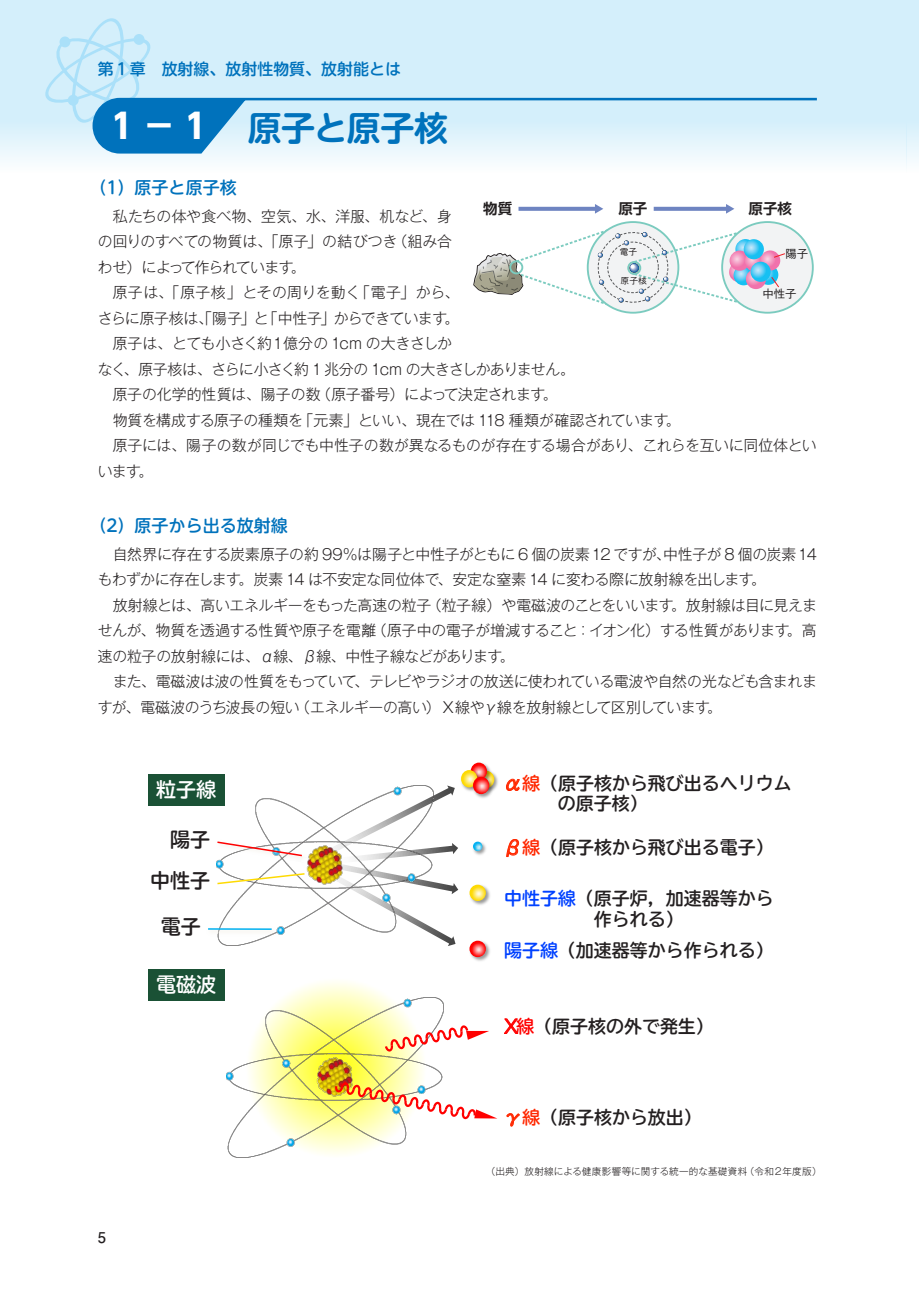
<style>
.page{position:relative;width:919px;height:1289px;background:#fff}
.page>*{position:absolute;margin:0;border:0;box-sizing:border-box;transform-origin:0 0}
.t1{font:700 34.05px "UD Shin M Go Pro De";letter-spacing:-.02em;color:#0072bc}
.t2{font:700 19.95px "TBUDR Go Std";color:#231f20}
.t3{font:700 19.95px "TBUDR Go Std";color:#fff}
.t4{font:700 18px/20.7px "TBUDR Go Std";color:#231f20}
.t5{font:500 16.95px "UD Shin M Go Pro";color:#0072bc}
.t6{font:500 15.9px "UD Shin M Go Pro";color:#0072bc}
.t7{font:300 14.85px/25.5px "Gothic MB101 Pro";letter-spacing:-.025em;color:#231f20;text-align:justify}
.t8{font:300 14.85px "Gothic MB101 Pro";letter-spacing:-.045em;color:#231f20}
.t9{font:300 14.85px "Gothic MB101 Pro";letter-spacing:-.005em;color:#231f20}
.t10{font:300 14.85px "Gothic MB101 Pro";letter-spacing:.015em;color:#231f20}
.t11{font:700 14.85px "Futo Go B101 Pro";color:#231f20}
.t12{font:500 11.4px "Gothic BBB Pro";color:#231f20}
.t13{font:300 9.6px "Gothic MB101 Pro";letter-spacing:.015em;color:#231f20}
.t14{font:500 8.7px "Gothic BBB Pro";color:#231f20}
.s1{font-family:"UD Shin Go Pro";color:#fff}
.s2{font-family:"TBUD Go Std";font-weight:400;color:#ff2800}
.s3{color:#ff2800}
.s4{color:#0041ff}
.s5{font-family:"TBUD Go Std";font-weight:400;color:#f00}
.s6{color:#f00}
</style>
<div class="page">
<svg style="left:906px;top:0;width:12px;height:167px;background:#d9f0fb"></svg>
<svg style="left:0;top:0;width:906px;height:161px;background:#d9f1fb"></svg>
<svg style="left:38px;top:17px;width:781px;height:138px;background:#c4e5f5"></svg>
<div style="left:722px;top:222px;width:90px;height:91px;background:#f2f3f4;border-radius:50%"></div>
<div style="left:721px;top:221px;width:92px;height:92px;border:2px solid #7bcbbf;border-radius:50%"></div>
<svg style="left:758px;top:265px;width:20px;height:20px"></svg>
<svg style="left:770px;top:276px;width:9px;height:12px"></svg>
<svg style="left:745px;top:269px;width:21px;height:20px"></svg>
<svg style="left:744px;top:251px;width:20px;height:20px"></svg>
<svg style="left:760px;top:250px;width:20px;height:20px"></svg>
<svg style="left:743px;top:239px;width:20px;height:20px"></svg>
<svg style="left:750px;top:262px;width:20px;height:20px"></svg>
<svg style="left:653px;top:204px;width:81px;height:10px"></svg>
<svg style="left:518px;top:204px;width:85px;height:10px"></svg>
<svg style="left:772px;top:252px;width:13px;height:6px"></svg>
<svg style="left:473px;top:226px;width:282px;height:82px"></svg>
<svg style="left:245px;top:976px;width:181px;height:181px"></svg>
<img style="left:226px;top:997px;width:217px;height:160px">
<div style="left:148px;top:774px;width:76px;height:31px;background:#1a5135"></div>
<div style="left:148px;top:969px;width:76px;height:31px;background:#1a5135"></div>
<img style="left:473px;top:841px;width:13px;height:14px">
<svg style="left:473px;top:841px;width:9px;height:10px"></svg>
<img style="left:493px;top:773px;width:5px;height:16px">
<img style="left:483px;top:763px;width:10px;height:11px">
<svg style="left:470px;top:762px;width:17px;height:18px"></svg>
<img style="left:461px;top:768px;width:22px;height:23px">
<svg style="left:461px;top:770px;width:16px;height:17px"></svg>
<img style="left:471px;top:774px;width:24px;height:24px">
<svg style="left:473px;top:776px;width:16px;height:18px"></svg>
<img style="left:469px;top:941px;width:21px;height:20px">
<svg style="left:469px;top:940px;width:17px;height:17px"></svg>
<svg style="left:216px;top:785px;width:242px;height:161px"></svg>
<img style="left:334px;top:1082px;width:163px;height:37px">
<img style="left:208px;top:925px;width:71px;height:12px">
<hr style="left:208px;top:928px;width:64px;height:1px;background:#00b0f0">
<img style="left:469px;top:885px;width:21px;height:20px">
<svg style="left:469px;top:884px;width:17px;height:17px"></svg>
<svg style="left:506px;top:778px;width:14px;height:13px"></svg>
<svg style="left:506px;top:839px;width:13px;height:18px"></svg>
<svg style="left:504px;top:1018px;width:14px;height:15px"></svg>
<svg style="left:506px;top:1113px;width:14px;height:13px"></svg>
<svg style="left:383px;top:1023px;width:106px;height:30px"></svg>
<p class="t6" style="left:98px;top:56px;width:304px">第１章　放射線、放射性物質、放射能とは</p>
<h1 class="t1" style="left:111px;top:100px;width:338px"><span class="s1">1 － 1</span> 原子と原子核</h1>
<p class="t5" style="left:89px;top:173px;width:149px">（1）原子と原子核</p>
<p class="t7" style="left:98px;top:201px;width:355px;text-indent:15px">私たちの体や食べ物、空気、水、洋服、机など、身の回りのすべての物質は、「原子」の結びつき（組み合わせ）によって作られています。</p>
<p class="t10" style="left:113px;top:280px;width:348px">原子は、「原子核」とその周りを動く「電子」から、</p>
<p class="t7" style="left:98px;top:303px;width:363px">さらに原子核は、「陽子」と「中性子」からできています。</p>
<p class="t7" style="left:113px;top:329px;width:341px">原子は、とても小さく約１億分の 1cm の大きさしか</p>
<p class="t8" style="left:98px;top:357px;width:478px">なく、原子核は、さらに小さく約 1 兆分の 1cm の大きさしかありません。</p>
<p class="t9" style="left:113px;top:382px;width:446px">原子の化学的性質は、陽子の数（原子番号）によって決定されます。</p>
<p class="t7" style="left:113px;top:405px;width:569px">物質を構成する原子の種類を「元素」といい、現在では 118 種類が確認されています。</p>
<p class="t7" style="left:113px;top:431px;width:705px">原子には、陽子の数が同じでも中性子の数が異なるものが存在する場合があり、これらを互いに同位体とい</p>
<p class="t7" style="left:98px;top:456px;width:57px">います。</p>
<p class="t5" style="left:89px;top:511px;width:200px">（2）原子から出る放射線</p>
<p class="t7" style="left:98px;top:539px;width:720px;text-indent:15px">自然界に存在する炭素原子の約 99％は陽子と中性子がともに 6 個の炭素12 ですが、中性子が 8 個の炭素14もわずかに存在します。炭素 14 は不安定な同位体で、安定な窒素 14 に変わる際に放射線を出します。</p>
<p class="t7" style="left:98px;top:590px;width:720px;text-indent:15px">放射線とは、高いエネルギーをもった高速の粒子（粒子線）や電磁波のことをいいます。放射線は目に見えませんが、物質を透過する性質や原子を電離（原子中の電子が増減すること：イオン化）する性質があります。高速の粒子の放射線には、α線、β線、中性子線などがあります。</p>
<p class="t7" style="left:98px;top:667px;width:720px;text-indent:15px">また、電磁波は波の性質をもっていて、テレビやラジオの放送に使われている電波や自然の光なども含まれますが、電磁波のうち波長の短い（エネルギーの高い）Ｘ線やγ線を放射線として区別しています。</p>
<p class="t14" style="left:619px;top:244px;width:19px">電子</p>
<p class="t14" style="left:620px;top:273px;width:28px">原子核</p>
<p class="t12" style="left:785px;top:244px;width:24px">陽子</p>
<p class="t12" style="left:762px;top:285px;width:36px">中性子</p>
<h2 class="t3" style="left:156px;top:773px;width:62px">粒子線</h2>
<h2 class="t2" style="left:170px;top:823px;width:42px">陽子</h2>
<h2 class="t2" style="left:150px;top:864px;width:62px">中性子</h2>
<h2 class="t2" style="left:161px;top:910px;width:42px">電子</h2>
<h2 class="t3" style="left:156px;top:968px;width:62px">電磁波</h2>
<p class="t11" style="left:98px;top:1224px;width:10px">5</p>
<p class="t4" style="left:558px;top:772px;width:235px;text-indent:-54px"><span class="s2">α</span><span class="s3">線</span>（原子核から飛び出るヘリウムの原子核）</p>
<p class="t4" style="left:504px;top:837px;width:271px"><span class="s2">β</span><span class="s3">線</span>（原子核から飛び出る電子）</p>
<p class="t4" style="left:504px;top:887px;width:271px;line-height:21.6px;text-align:center"><span class="s4">中性子線</span>（原子炉，加速器等から作られる）</p>
<p class="t4" style="left:504px;top:940px;width:271px"><span class="s4">陽子線</span>（加速器等から作られる）</p>
<p class="t4" style="left:504px;top:1016px;width:211px"><span class="s5">X</span><span class="s6">線</span>（原子核の外で発生）</p>
<p class="t4" style="left:504px;top:1107px;width:199px"><span class="s2">γ</span><span class="s3">線</span>（原子核から放出）</p>
<p class="t13" style="left:485px;top:1162px;width:337px">（出典）放射線による健康影響等に関する統一的な基礎資料（令和２年度版）</p>
</div>
